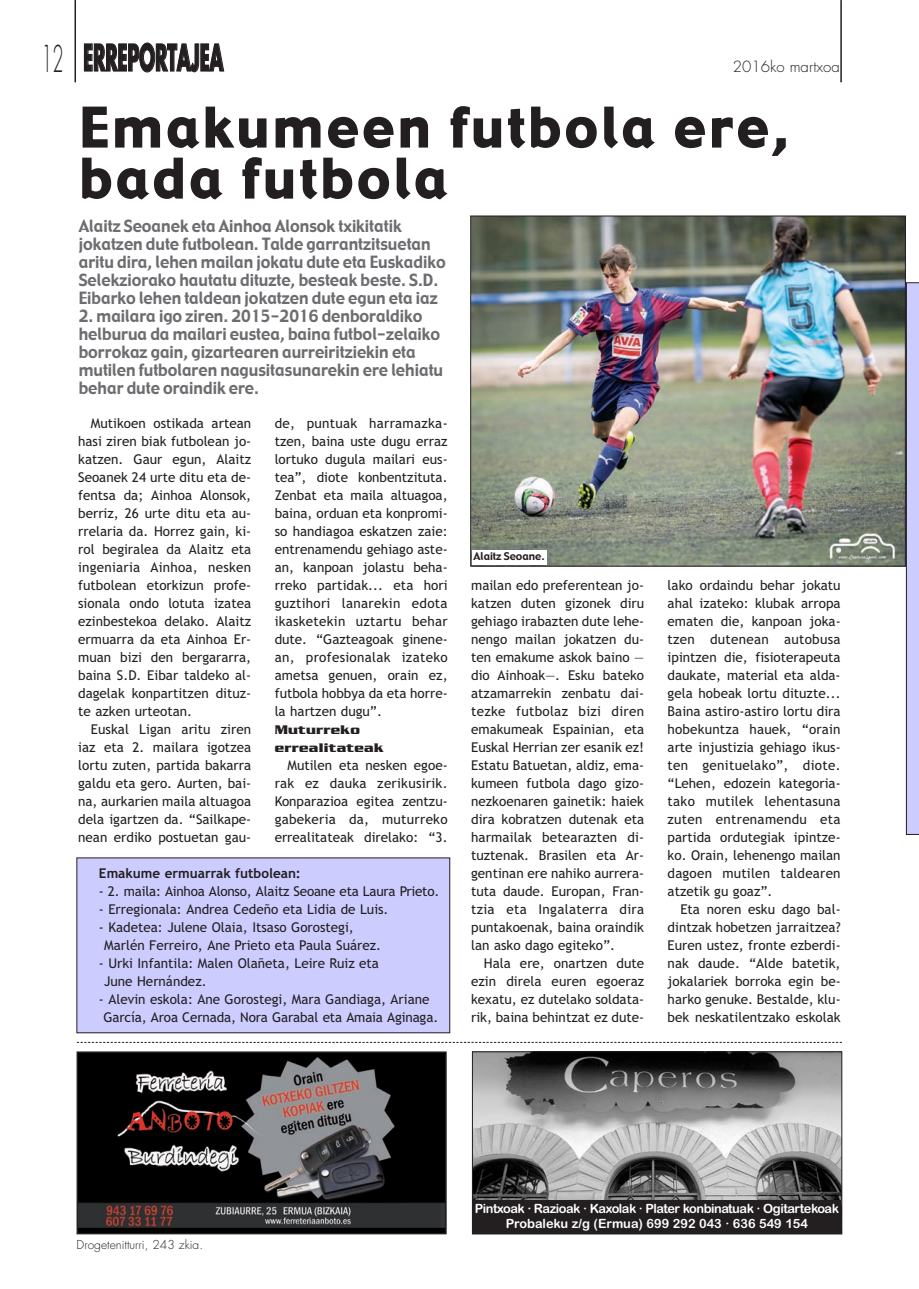
<style>
.page{position:relative;width:919px;height:1289px;background:#fff}
.page>*{position:absolute;margin:0;border:0;box-sizing:border-box;transform-origin:0 0}
.t1{font:52.5px/51px "Gadget";letter-spacing:.085em;color:#231f20}
.t2{font:700 36px "Futura";letter-spacing:-.005em;color:#231f20;scale:.5 1}
.t3{font:16.5px/18px "Gadget";color:#6c6d70;scale:.95 1}
.t4{font:300 15px "Futura";color:#231f20}
.t5{font:13.5px/18px "Trebuchet MS";color:#231f20;text-align:justify}
.t6{font:700 13.5px "Trebuchet MS";color:#231f20}
.t7{font:700 13.5px/18px "Serpentine";letter-spacing:.025em;color:#231f20}
.t8{font:12.75px/15.3px "Arial Rounded MT Bold";letter-spacing:-.035em;color:#fff;text-align:center}
.t9{font:300 12px "Futura";color:#231f20}
.t10{font:10.5px "Gadget";color:#231f20}
.s1{font-weight:300}
</style>
<div class="page">
<hr style="left:74px;top:1px;width:2px;height:81px;background:#231f20">
<hr style="left:840px;top:1px;width:1px;height:81px;background:#231f20">
<svg style="left:77px;top:1041px;width:764px;height:1px"></svg>
<img style="left:472px;top:218px;width:431px;height:346px">
<div style="left:470px;top:216px;width:435px;height:350px;border:1px solid #231f20"></div>
<div style="left:77px;top:857px;width:372px;height:175px;background:#ccf"></div>
<img style="left:80px;top:1054px;width:363px;height:177px">
<div style="left:77px;top:1051px;width:369px;height:183px;border:2px solid #231f20"></div>
<img style="left:474px;top:1053px;width:366px;height:147px">
<div style="left:472px;top:1051px;width:370px;height:183px;border:1px solid #231f20"></div>
<div style="left:472px;top:1200px;width:369px;height:33px;background:#231f20"></div>
<svg style="left:905px;top:282px;width:13px;height:552px;background:#babae5"></svg>
<div style="left:472px;top:550px;width:74px;height:14px;background:#fff"></div>
<h2 class="t2" style="left:41px;top:41px;width:366px"><span class="s1">12</span> ERREPORTAJEA</h2>
<p class="t4" style="left:732px;top:59px;width:109px">2016ko martxoa</p>
<h1 class="t1" style="left:80px;top:106px;width:710px">Emakumeen futbola ere, bada futbola</h1>
<p class="t3" style="left:79px;top:218px;width:388px">Alaitz Seoanek eta Ainhoa Alonsok txikitatik jokatzen dute futbolean. Talde garrantzitsuetan aritu dira, lehen mailan jokatu dute eta Euskadiko Selekziorako hautatu dituzte, besteak beste. S.D.<br>Eibarko lehen taldean jokatzen dute egun eta iaz</p>
<p class="t3" style="left:79px;top:308px;width:385px">2. mailara igo ziren. 2015-2016 denboraldiko helburua da mailari eustea, baina futbol-zelaiko borrokaz gain, gizartearen aurreiritziekin eta mutilen futbolaren nagusitasunarekin ere lehiatu behar dute oraindik ere.</p>
<p class="t5" style="left:78px;top:415px;width:174px;text-indent:13px">Mutikoen ostikada artean hasi ziren biak futbolean jo&shy;katzen. Gaur egun, Alaitz Seoanek 24 urte ditu eta de&shy;fentsa da; Ainhoa Alonsok, berriz, 26 urte ditu eta au&shy;rrelaria da. Horrez gain, ki&shy;rol begiralea da Alaitz eta ingeniaria Ainhoa, nesken futbolean etorkizun profe&shy;sionala ondo lotuta izatea ezinbestekoa delako. Alaitz ermuarra da eta Ainhoa Er&shy;muan bizi den bergararra, baina S.D. Eibar taldeko al&shy;dagelak konpartitzen dituz&shy;te azken urteotan.</p>
<p class="t5" style="left:78px;top:721px;width:174px;text-indent:13px">Euskal Ligan aritu ziren iaz eta 2. mailara igotzea lortu zuten, partida bakarra galdu eta gero. Aurten, bai&shy;na, aurkarien maila altuagoa dela igartzen da. “Sailkape&shy;nean erdiko postuetan gau-</p>
<p class="t5" style="left:275px;top:415px;width:174px">de, puntuak harramazka&shy;tzen, baina uste dugu erraz lortuko dugula mailari eus&shy;tea”, diote konbentzituta.<br>Zenbat eta maila altuagoa, baina, orduan eta konpromi&shy;so handiagoa eskatzen zaie: entrenamendu gehiago aste&shy;an, kanpoan jolastu beha&shy;rreko partidak... eta hori guztihori lanarekin edota ikasketekin uztartu behar dute. “Gazteagoak ginene&shy;an, profesionalak izateko ametsa genuen, orain ez, futbola hobbya da eta horre&shy;la hartzen dugu”.</p>
<p class="t7" style="left:275px;top:721px;width:110px">Muturreko errealitateak</p>
<p class="t5" style="left:275px;top:757px;width:174px;text-indent:13px">Mutilen eta nesken egoe&shy;rak ez dauka zerikusirik.<br>Konparazioa egitea zentzu&shy;gabekeria da, muturreko errealitateak direlako: “3.</p>
<p class="t6" style="left:99px;top:867px;width:203px">Emakume ermuarrak futbolean:</p>
<p class="t5" style="left:99px;top:883px;width:342px">- 2. maila: Ainhoa Alonso, Alaitz Seoane eta Laura Prieto.</p>
<p class="t5" style="left:99px;top:901px;width:291px">- Erregionala: Andrea Cedeño eta Lidia de Luis.</p>
<p class="t5" style="left:104px;top:919px;width:278px;text-indent:-5px">- Kadetea: Julene Olaia, Itsaso Gorostegi,<br>Marlén Ferreiro, Ane Prieto eta Paula Suárez.</p>
<p class="t5" style="left:104px;top:955px;width:276px;text-indent:-5px">- Urki Infantila: Malen Olañeta, Leire Ruiz eta<br>June Hernández.</p>
<p class="t5" style="left:104px;top:991px;width:336px;text-indent:-5px">- Alevin eskola: Ane Gorostegi, Mara Gandiaga, Ariane<br>García, Aroa Cernada, Nora Garabal eta Amaia Aginaga.</p>
<p class="t10" style="left:473px;top:552px;width:73px">Alaitz Seoane.</p>
<p class="t5" style="left:471px;top:577px;width:174px">mailan edo preferentean jo&shy;katzen duten gizonek diru gehiago irabazten dute lehe&shy;nengo mailan jokatzen du&shy;ten emakume askok baino — dio Ainhoak—. Esku bateko atzamarrekin zenbatu dai&shy;tezke futbolaz bizi diren emakumeak Espainian, eta Euskal Herrian zer esanik ez!<br>Estatu Batuetan, aldiz, ema&shy;kumeen futbola dago gizo&shy;nezkoenaren gainetik: haiek dira kobratzen dutenak eta harmailak betearazten di&shy;tuztenak. Brasilen eta Ar&shy;gentinan ere nahiko aurrera&shy;tuta daude. Europan, Fran&shy;tzia eta Ingalaterra dira puntakoenak, baina oraindik lan asko dago egiteko”.</p>
<p class="t5" style="left:471px;top:955px;width:174px;text-indent:13px">Hala ere, onartzen dute ezin direla euren egoeraz kexatu, ez dutelako soldata&shy;rik, baina behintzat ez dute-</p>
<p class="t5" style="left:667px;top:577px;width:174px">lako ordaindu behar jokatu ahal izateko: klubak arropa ematen die, kanpoan joka&shy;tzen dutenean autobusa ipintzen die, fisioterapeuta daukate, material eta alda&shy;gela hobeak lortu dituzte...<br>Baina astiro-astiro lortu dira hobekuntza hauek, “orain arte injustizia gehiago ikus&shy;ten genituelako”, diote. “Lehen, edozein kategoria&shy;tako mutilek lehentasuna zuten entrenamendu eta partida ordutegiak ipintze&shy;ko. Orain, lehenengo mailan dagoen mutilen taldearen atzetik gu goaz”.</p>
<p class="t5" style="left:667px;top:901px;width:174px;text-indent:13px">Eta noren esku dago bal&shy;dintzak hobetzen jarraitzea?<br>Euren ustez, fronte ezberdi&shy;nak daude. “Alde batetik, jokalariek borroka egin be&shy;harko genuke. Bestalde, klu&shy;bek neskatilentzako eskolak</p>
<p class="t9" style="left:77px;top:1238px;width:128px">Drogetenitturri, 243 zkia.</p>
<p class="t8" style="left:474px;top:1201px;width:366px">Pintxoak · Razioak · Kaxolak · Plater konbinatuak · Ogitartekoak<br>Probaleku z/g (Ermua) 699 292 043 · 636 549 154</p>
</div>
